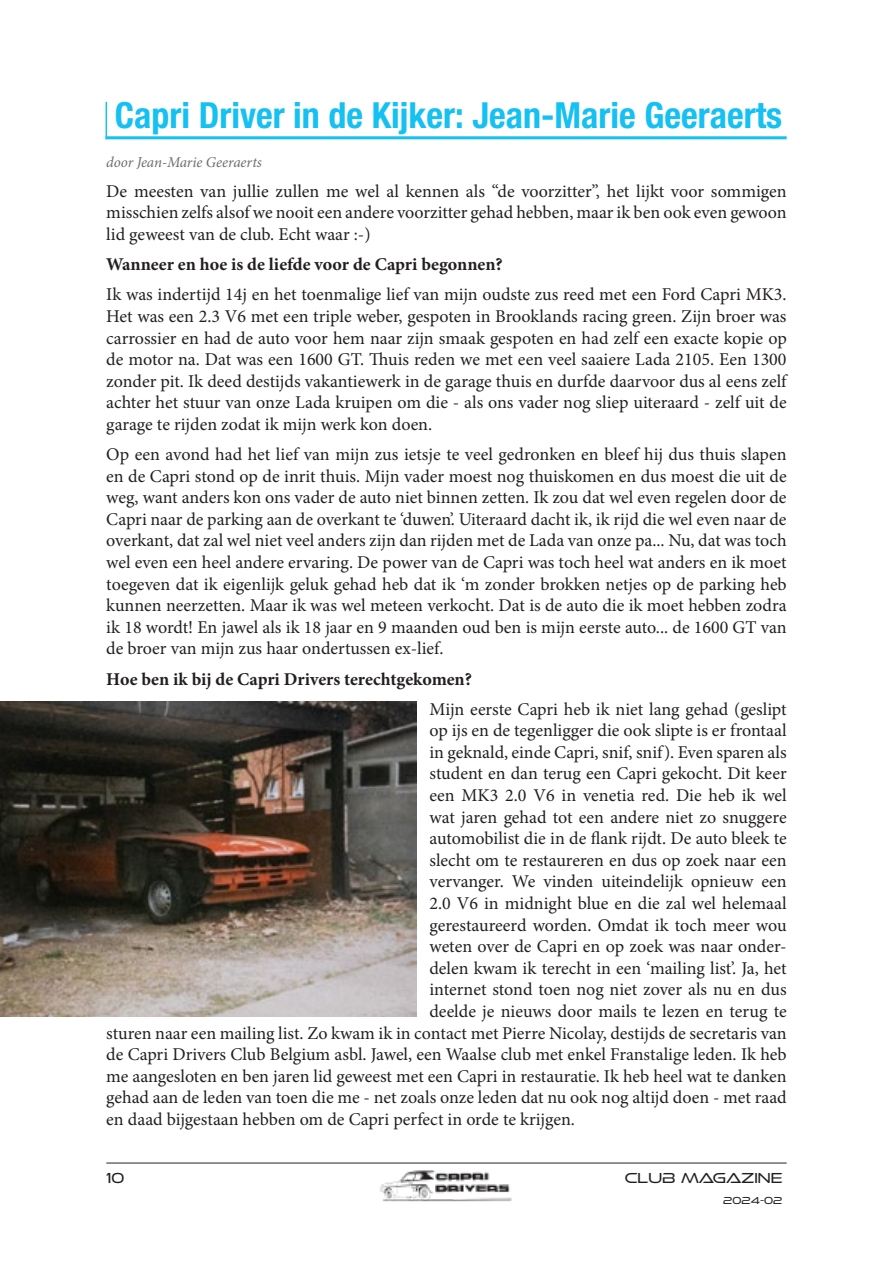
<style>
.page{position:relative;width:893px;height:1263px;background:#fff}
.page>*{position:absolute;margin:0;border:0;box-sizing:border-box;transform-origin:0 0}
.t1{font:700 condensed 36px "Helvetica Neue LT Std";color:#15c0f2}
.t2{font:18px/21.6px "Minion Pro";color:#231f20;text-align:justify}
.t3{font:700 18px "Minion Pro";color:#231f20}
.t4{font:italic 15px "Minion Pro";letter-spacing:-.005em;color:#6c6d70}
.t5{font:15px "Ethnocentric Lt";color:#231f20}
.t6{font:10.5px "Ethnocentric Lt";color:#231f20}
</style>
<div class="page">
<hr style="left:106px;top:1162px;width:681px;height:2px;background:#6c6d70">
<img style="left:380px;top:1170px;width:132px;height:32px">
<hr style="left:106px;top:102px;width:1px;height:37px;background:#15c0f2">
<hr style="left:106px;top:136px;width:681px;height:3px;background:#15c0f2">
<img style="left:0;top:702px;width:417px;height:314px">
<h1 class="t1" style="left:115px;top:93px;width:669px">Capri Driver in de Kijker: Jean-Marie Geeraerts</h1>
<p class="t4" style="left:106px;top:152px;width:157px">door Jean-Marie Geeraerts</p>
<p class="t2" style="left:106px;top:180px;width:682px">De meesten van jullie zullen me wel al kennen als “de voorzitter”, het lijkt voor sommigen misschien zelfs alsof we nooit een andere voorzitter gehad hebben, maar ik ben ook even gewoon lid geweest van de club. Echt waar :-)</p>
<p class="t3" style="left:106px;top:252px;width:398px">Wanneer en hoe is de liefde voor de Capri begonnen?</p>
<p class="t2" style="left:106px;top:284px;width:682px">Ik was indertijd 14j en het toenmalige lief van mijn oudste zus reed met een Ford Capri MK3.<br>Het was een 2.3 V6 met een triple weber, gespoten in Brooklands racing green. Zijn broer was carrossier en had de auto voor hem naar zijn smaak gespoten en had zelf een exacte kopie op de motor na. Dat was een 1600 GT. Thuis reden we met een veel saaiere Lada 2105. Een 1300 zonder pit. Ik deed destijds vakantiewerk in de garage thuis en durfde daarvoor dus al eens zelf achter het stuur van onze Lada kruipen om die - als ons vader nog sliep uiteraard - zelf uit de garage te rijden zodat ik mijn werk kon doen.</p>
<p class="t2" style="left:106px;top:443px;width:682px">Op een avond had het lief van mijn zus ietsje te veel gedronken en bleef hij dus thuis slapen en de Capri stond op de inrit thuis. Mijn vader moest nog thuiskomen en dus moest die uit de weg, want anders kon ons vader de auto niet binnen zetten. Ik zou dat wel even regelen door de Capri naar de parking aan de overkant te ‘duwen’. Uiteraard dacht ik, ik rijd die wel even naar de overkant, dat zal wel niet veel anders zijn dan rijden met de Lada van onze pa... Nu, dat was toch wel even een heel andere ervaring. De power van de Capri was toch heel wat anders en ik moet toegeven dat ik eigenlijk geluk gehad heb dat ik ‘m zonder brokken netjes op de parking heb kunnen neerzetten. Maar ik was wel meteen verkocht. Dat is de auto die ik moet hebben zodra ik 18 wordt! En jawel als ik 18 jaar en 9 maanden oud ben is mijn eerste auto... de 1600 GT van de broer van mijn zus haar ondertussen ex-lief.</p>
<p class="t3" style="left:106px;top:666px;width:367px">Hoe ben ik bij de Capri Drivers terechtgekomen?</p>
<p class="t2" style="left:429px;top:698px;width:359px">Mijn eerste Capri heb ik niet lang gehad (geslipt</p>
<p class="t2" style="left:429px;top:720px;width:359px">op ijs en de tegenligger die ook slipte is er frontaal</p>
<p class="t2" style="left:429px;top:741px;width:359px">in geknald, einde Capri, snif, snif). Even sparen als</p>
<p class="t2" style="left:429px;top:763px;width:359px">student en dan terug een Capri gekocht. Dit keer</p>
<p class="t2" style="left:429px;top:784px;width:359px">een MK3 2.0 V6 in venetia red. Die heb ik wel</p>
<p class="t2" style="left:429px;top:806px;width:359px">wat jaren gehad tot een andere niet zo snuggere</p>
<p class="t2" style="left:429px;top:828px;width:359px">automobilist die in de flank rijdt. De auto bleek te</p>
<p class="t2" style="left:429px;top:849px;width:359px">slecht om te restaureren en dus op zoek naar een</p>
<p class="t2" style="left:429px;top:871px;width:359px">vervanger. We vinden uiteindelijk opnieuw een</p>
<p class="t2" style="left:429px;top:892px;width:359px">2.0 V6 in midnight blue en die zal wel helemaal</p>
<p class="t2" style="left:429px;top:914px;width:359px">gerestaureerd worden. Omdat ik toch meer wou</p>
<p class="t2" style="left:429px;top:936px;width:359px">weten over de Capri en op zoek was naar onder-</p>
<p class="t2" style="left:429px;top:957px;width:359px">delen kwam ik terecht in een ‘mailing list’. Ja, het</p>
<p class="t2" style="left:429px;top:979px;width:359px">internet stond toen nog niet zover als nu en dus</p>
<p class="t2" style="left:429px;top:1000px;width:359px">deelde je nieuws door mails te lezen en terug te</p>
<p class="t2" style="left:106px;top:1022px;width:682px">sturen naar een mailing list. Zo kwam ik in contact met Pierre Nicolay, destijds de secretaris van</p>
<p class="t2" style="left:106px;top:1044px;width:682px">de Capri Drivers Club Belgium asbl. Jawel, een Waalse club met enkel Franstalige leden. Ik heb</p>
<p class="t2" style="left:106px;top:1065px;width:682px">me aangesloten en ben jaren lid geweest met een Capri in restauratie. Ik heb heel wat te danken</p>
<p class="t2" style="left:106px;top:1087px;width:682px">gehad aan de leden van toen die me - net zoals onze leden dat nu ook nog altijd doen - met raad</p>
<p class="t2" style="left:106px;top:1108px;width:470px">en daad bijgestaan hebben om de Capri perfect in orde te krijgen.</p>
<p class="t5" style="left:106px;top:1168px;width:20px">10</p>
<p class="t5" style="left:625px;top:1168px;width:159px">CLUB MAGAZINE</p>
<p class="t6" style="left:723px;top:1194px;width:61px">2024-02</p>
</div>
